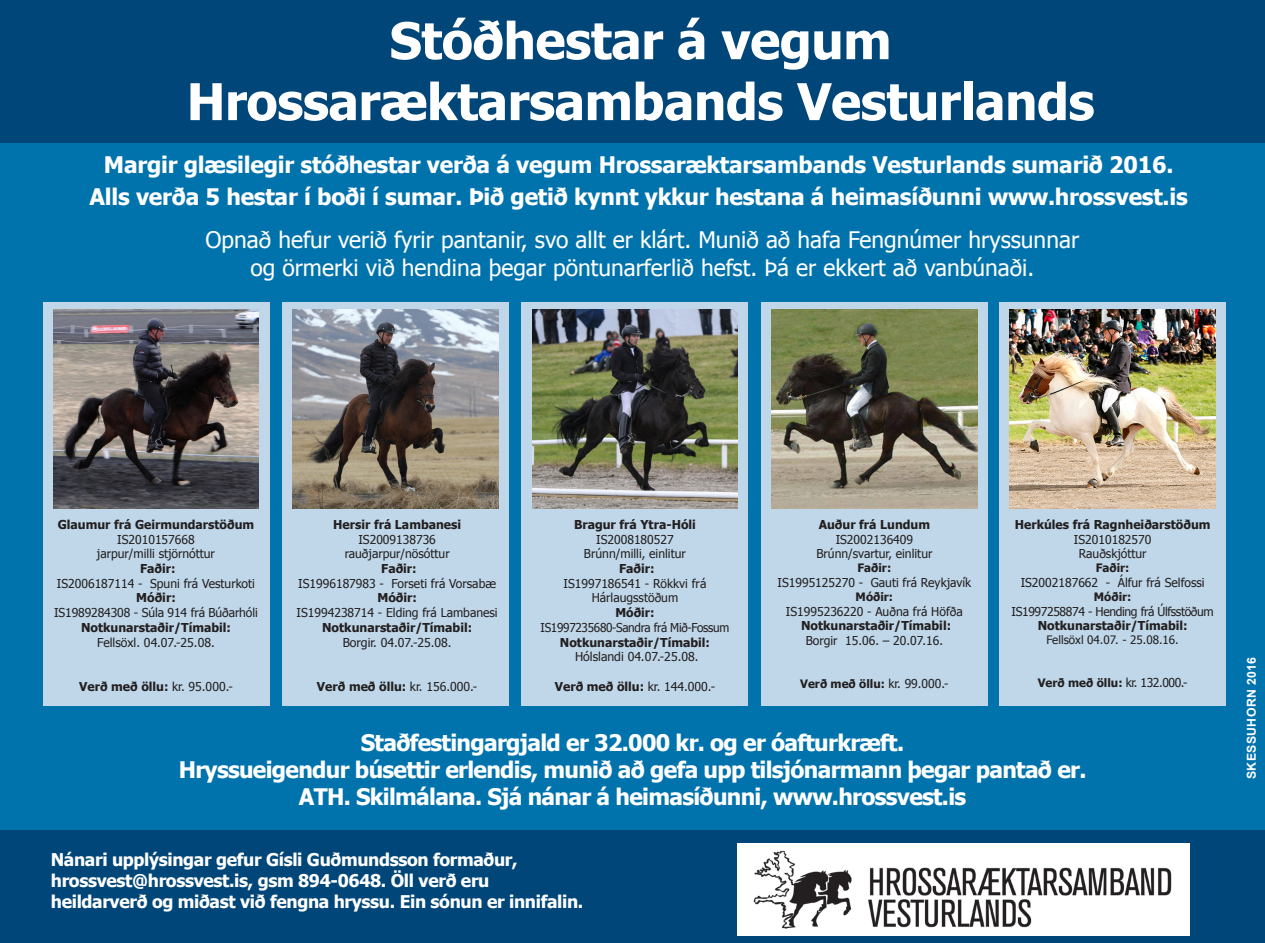
<style>
.page{position:relative;width:1265px;height:943px;background:#fff}
.page>*{position:absolute;margin:0;border:0;box-sizing:border-box;transform-origin:0 0}
.t1{font:700 50.75px/60.9px "Tahoma";letter-spacing:-.01em;color:#fff;text-align:center}
.t2{font:700 22.75px/27.3px "Tahoma";letter-spacing:-.03em;color:#fff;text-align:center}
.t3{font:700 22.75px/31.5px "Tahoma";letter-spacing:-.01em;color:#fff;text-align:center}
.t4{font:22.75px/27.3px "Tahoma";color:#fff;text-align:center}
.t5{font:700 17.5px/21px "Tahoma";letter-spacing:-.02em;color:#fff}
.t6{font:12.25px/14.7px "Tahoma";color:#231f20;text-align:center}
.t7{font:700 12.25px "Tahoma";color:#231f20}
.t8{font:12.25px "Tahoma";letter-spacing:-.03em;color:#231f20}
.t9{font:12.25px "Tahoma";letter-spacing:-.025em;color:#231f20;scale:.96 1}
.t10{font:700 12.25px "Arial";letter-spacing:.03em;color:#fff}
.t11{font:700 11.55px "Tahoma";color:#231f20}
.t12{font:11.55px "Tahoma";color:#231f20}
.s1{font-weight:400}
.s2{font-weight:400;font-size:12.25px}
</style>
<div class="page">
<div style="left:0;top:63px;width:1265px;height:880px;background:#0073ac"></div>
<div style="left:0;top:830px;width:1265px;height:113px;background:#004678"></div>
<div style="left:0;top:0;width:1265px;height:143px;background:#004678"></div>
<img style="left:738px;top:843px;width:451px;height:92px">
<div style="left:43px;top:302px;width:226px;height:404px;background:#bfd7e9"></div>
<img style="left:53px;top:310px;width:206px;height:198px">
<div style="left:282px;top:302px;width:227px;height:404px;background:#bfd7e9"></div>
<img style="left:293px;top:310px;width:205px;height:198px">
<div style="left:521px;top:302px;width:227px;height:404px;background:#bfd7e9"></div>
<img style="left:532px;top:310px;width:206px;height:198px">
<div style="left:761px;top:302px;width:227px;height:404px;background:#bfd7e9"></div>
<img style="left:772px;top:310px;width:205px;height:198px">
<div style="left:999px;top:302px;width:227px;height:404px;background:#bfd7e9"></div>
<img style="left:1010px;top:310px;width:205px;height:198px">
<h1 class="t1" style="left:187px;top:7px;width:909px">Stóðhestar á vegum<br>Hrossaræktarsambands Vesturlands</h1>
<h2 class="t3" style="left:89px;top:148px;width:1100px">Margir glæsilegir stóðhestar verða á vegum Hrossaræktarsambands Vesturlands sumarið 2016.<br>Alls verða 5 hestar í boði í sumar. Þið getið kynnt ykkur hestana á heimasíðunni www.hrossvest.is</h2>
<h2 class="t4" style="left:206px;top:225px;width:875px">Opnað hefur verið fyrir pantanir, svo allt er klárt. Munið að hafa Fengnúmer hryssunnar og örmerki við hendina þegar pöntunarferlið hefst. Þá er ekkert að vanbúnaði.</h2>
<p class="t7" style="left:58px;top:516px;width:198px">Glaumur frá Geirmundarstöðum</p>
<p class="t6" style="left:97px;top:531px;width:120px">IS2010157668 jarpur/milli stjörnóttur</p>
<p class="t7" style="left:140px;top:560px;width:37px">Faðir:</p>
<p class="t6" style="left:57px;top:575px;width:200px">IS2006187114 - Spuni frá Vesturkoti</p>
<p class="t7" style="left:136px;top:589px;width:41px">Móðir:</p>
<p class="t6" style="left:54px;top:605px;width:205px">IS1989284308 - Súla 914 frá Búðarhóli</p>
<p class="t7" style="left:81px;top:619px;width:152px">Notkunarstaðir/Tímabil:</p>
<p class="t6" style="left:97px;top:634px;width:119px">Fellsöxl. 04.07.-25.08.</p>
<p class="t7" style="left:79px;top:677px;width:155px">Verð með öllu: <span class="s1">kr. 95.000.-</span></p>
<p class="t7" style="left:333px;top:516px;width:130px">Hersir frá Lambanesi</p>
<p class="t6" style="left:345px;top:531px;width:107px">IS2009138736 rauðjarpur/nösóttur</p>
<p class="t7" style="left:381px;top:560px;width:37px">Faðir:</p>
<p class="t6" style="left:298px;top:575px;width:199px">IS1996187983 - Forseti frá Vorsabæ</p>
<p class="t7" style="left:377px;top:589px;width:41px">Móðir:</p>
<p class="t6" style="left:297px;top:605px;width:203px">IS1994238714 - Elding frá Lambanesi</p>
<p class="t7" style="left:322px;top:619px;width:152px">Notkunarstaðir/Tímabil:</p>
<p class="t6" style="left:343px;top:634px;width:110px">Borgir. 04.07.-25.08.</p>
<p class="t7" style="left:317px;top:677px;width:162px">Verð með öllu: <span class="s1">kr. 156.000.-</span></p>
<p class="t7" style="left:574px;top:516px;width:123px">Bragur frá Ytra-Hóli</p>
<p class="t6" style="left:584px;top:531px;width:103px">IS2008180527<br>Brúnn/milli, einlitur</p>
<p class="t7" style="left:619px;top:560px;width:37px">Faðir:</p>
<p class="t6" style="left:564px;top:575px;width:144px">IS1997186541 - Rökkvi frá<br>Hárlaugsstöðum</p>
<p class="t7" style="left:615px;top:604px;width:41px">Móðir:</p>
<p class="t9" style="left:541px;top:619px;width:198px">IS1997235680-Sandra frá Mið-Fossum</p>
<p class="t7" style="left:560px;top:633px;width:152px">Notkunarstaðir/Tímabil:</p>
<p class="t6" style="left:575px;top:649px;width:125px">Hólslandi 04.07.-25.08.</p>
<p class="t7" style="left:555px;top:677px;width:162px">Verð með öllu: <span class="s1">kr. 144.000.-</span></p>
<p class="t7" style="left:819px;top:516px;width:113px">Auður frá Lundum</p>
<p class="t6" style="left:816px;top:531px;width:118px">IS2002136409<br>Brúnn/svartur, einlitur</p>
<p class="t11" style="left:858px;top:560px;width:35px">Faðir:</p>
<p class="t6" style="left:778px;top:574px;width:195px">IS1995125270 - Gauti frá Reykjavík</p>
<p class="t11" style="left:856px;top:588px;width:39px">Móðir:</p>
<p class="t6" style="left:786px;top:603px;width:178px">IS1995236220 - Auðna frá Höfða</p>
<p class="t7" style="left:801px;top:617px;width:152px">Notkunarstaðir/Tímabil:</p>
<p class="t6" style="left:806px;top:632px;width:139px">Borgir 15.06. – 20.07.16.</p>
<p class="t11" style="left:800px;top:675px;width:150px">Verð með öllu: <span class="s2">kr. 99.000.-</span></p>
<p class="t7" style="left:1015px;top:516px;width:197px">Herkúles frá Ragnheiðarstöðum</p>
<p class="t6" style="left:1074px;top:531px;width:79px">IS2010182570<br>Rauðskjóttur</p>
<p class="t11" style="left:1096px;top:560px;width:35px">Faðir:</p>
<p class="t6" style="left:1021px;top:574px;width:185px">IS2002187662 - Álfur frá Selfossi</p>
<p class="t11" style="left:1094px;top:588px;width:39px">Móðir:</p>
<p class="t8" style="left:1012px;top:603px;width:204px">IS1997258874 - Hending frá Úlfsstöðum</p>
<p class="t7" style="left:1038px;top:617px;width:152px">Notkunarstaðir/Tímabil:</p>
<p class="t12" style="left:1046px;top:632px;width:134px">Fellsöxl 04.07. - 25.08.16.</p>
<p class="t11" style="left:1038px;top:674px;width:151px">Verð með öllu: <span class="s2">kr. 132.000.-</span></p>
<h2 class="t2" style="left:179px;top:727px;width:909px">Staðfestingargjald er 32.000 kr. og er óafturkræft.<br>Hryssueigendur búsettir erlendis, munið að gefa upp tilsjónarmann þegar pantað er.<br>ATH. Skilmálana. Sjá nánar á heimasíðunni, www.hrossvest.is</h2>
<h3 class="t5" style="left:51px;top:847px;width:534px">Nánari upplýsingar gefur Gísli Guðmundsson formaður, hrossvest@hrossvest.is, gsm 894-0648. Öll verð eru heildarverð og miðast við fengna hryssu. Ein sónun er innifalin.</h3>
<p class="t10" style="left:1244px;top:779px;width:124px;rotate:-90deg">SKESSUHORN 2016</p>
</div>
